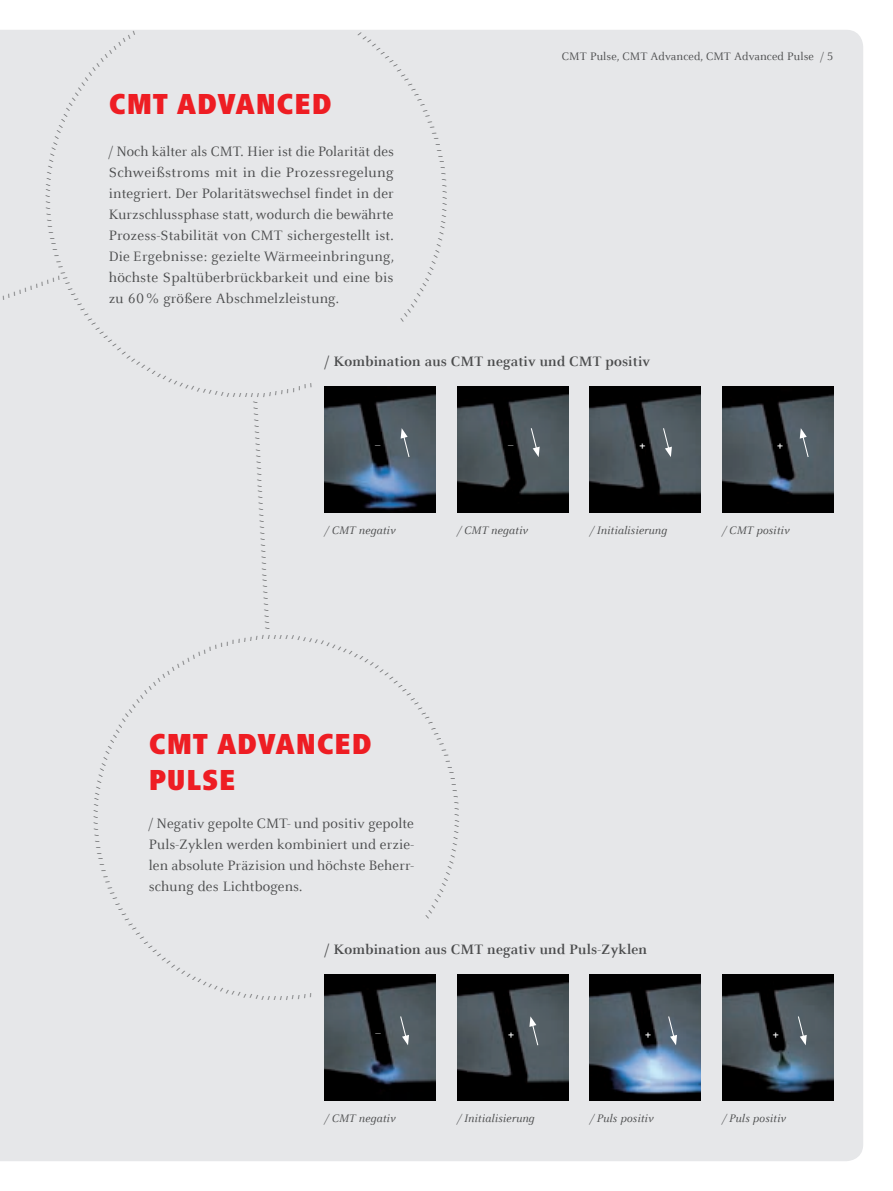
<style>
.page{position:relative;width:893px;height:1191px;background:#fff}
.page>*{position:absolute;margin:0;border:0;box-sizing:border-box;transform-origin:0 0}
.t1{font:900 condensed 30px/36px "Frutiger Next LTW1 G";letter-spacing:.025em;color:#ee1d23}
.t2{font:15px/21px "Celeste Offc Pro";letter-spacing:.01em;color:#4b4c4d;text-align:justify}
.t3{font:700 15px "Celeste Offc Pro";letter-spacing:.01em;color:#4b4c4d}
.t4{font:italic 12px "Celeste Offc Pro";letter-spacing:.01em;color:#4b4c4d}
.t5{font:12px "Celeste Offc Pro";letter-spacing:.01em;color:#4b4c4d}
.t6{font:700 12px "Celeste Offc Pro";color:#fff}
.t7{font:800 condensed 6px "Frutiger Next LTW1 G";color:#4b4c4d}
</style>
<div class="page">
<div style="left:0;top:30px;width:863px;height:1131px;background:#e6e7e9"></div>
<img style="left:325px;top:974px;width:111px;height:126px">
<img style="left:590px;top:974px;width:111px;height:126px">
<img style="left:457px;top:386px;width:111px;height:126px">
<img style="left:457px;top:974px;width:111px;height:126px">
<img style="left:722px;top:974px;width:111px;height:126px">
<img style="left:590px;top:386px;width:111px;height:126px">
<img style="left:325px;top:386px;width:111px;height:126px">
<img style="left:722px;top:386px;width:111px;height:126px">
<svg style="left:800px;top:428px;width:9px;height:30px"></svg>
<svg style="left:529px;top:1016px;width:10px;height:30px"></svg>
<svg style="left:401px;top:428px;width:9px;height:30px"></svg>
<svg style="left:399px;top:1015px;width:10px;height:30px"></svg>
<svg style="left:667px;top:1015px;width:10px;height:30px"></svg>
<svg style="left:530px;top:427px;width:10px;height:30px"></svg>
<svg style="left:797px;top:1015px;width:10px;height:30px"></svg>
<svg style="left:662px;top:427px;width:10px;height:30px"></svg>
<div style="left:94px;top:822px;width:218px;height:178px;background:#e6e7e9"></div>
<div style="left:94px;top:635px;width:176px;height:177px;background:#e6e7e9"></div>
<div style="left:280px;top:635px;width:179px;height:174px;background:#e6e7e9"></div>
<div style="left:425px;top:819px;width:34px;height:99px;background:#e6e7e9"></div>
<svg style="left:251px;top:382px;width:61px;height:15px"></svg>
<div style="left:46px;top:202px;width:195px;height:195px;background:#e6e7e9"></div>
<div style="left:46px;top:31px;width:90px;height:160px;background:#e6e7e9"></div>
<div style="left:358px;top:32px;width:89px;height:290px;background:#e6e7e9"></div>
<p class="t7" style="left:45px;top:197px;width:3px;rotate:-90deg">/</p>
<p class="t7" style="left:2px;top:295px;width:62px;rotate:-20deg">///////////</p>
<h1 class="t1" style="left:109px;top:86px;width:225px">CMT ADVANCED</h1>
<p class="t2" style="left:109px;top:140px;width:287px">/ Noch kälter als CMT. Hier ist die Polarität des Schweißstroms mit in die Prozessregelung integriert. Der Polaritätswechsel findet in der Kurzschlussphase statt, wodurch die bewährte Prozess-Stabilität von CMT sichergestellt ist.<br>Die Ergebnisse: gezielte Wärmeeinbringung, höchste Spaltüberbrückbarkeit und eine bis zu 60% größere Abschmelzleistung.</p>
<p class="t5" style="left:562px;top:49px;width:273px">CMT Pulse, CMT Advanced, CMT Advanced Pulse / 5</p>
<p class="t7" style="left:247px;top:399px;width:3px;rotate:-180deg">/</p>
<p class="t7" style="left:264px;top:629px;width:229px;rotate:-93deg">///////////////////////////////////////</p>
<p class="t7" style="left:274px;top:633px;width:3px">/</p>
<p class="t3" style="left:325px;top:351px;width:327px">/ Kombination aus CMT negativ und CMT positiv</p>
<p class="t6" style="left:375px;top:436px;width:7px">–</p>
<p class="t6" style="left:508px;top:436px;width:7px">–</p>
<p class="t6" style="left:640px;top:438px;width:7px">+</p>
<p class="t6" style="left:777px;top:438px;width:7px">+</p>
<p class="t4" style="left:325px;top:522px;width:72px">/ CMT negativ</p>
<p class="t4" style="left:457px;top:522px;width:72px">/ CMT negativ</p>
<p class="t4" style="left:590px;top:522px;width:79px">/ Initialisierung</p>
<p class="t4" style="left:722px;top:522px;width:69px">/ CMT positiv</p>
<p class="t7" style="left:92px;top:818px;width:3px;rotate:-90deg">/</p>
<h1 class="t1" style="left:149px;top:726px;width:225px">CMT ADVANCED<br>PULSE</h1>
<p class="t2" style="left:149px;top:812px;width:267px">/ Negativ gepolte CMT- und positiv gepolte Puls-Zyklen werden kombiniert und erzie&shy;len absolute Präzision und höchste Beherr&shy;schung des Lichtbogens.</p>
<p class="t7" style="left:460px;top:813px;width:3px;rotate:90deg">/</p>
<p class="t3" style="left:325px;top:939px;width:324px">/ Kombination aus CMT negativ und Puls-Zyklen</p>
<p class="t6" style="left:508px;top:1027px;width:7px">+</p>
<p class="t6" style="left:645px;top:1027px;width:7px">+</p>
<p class="t6" style="left:773px;top:1027px;width:7px">+</p>
<p class="t4" style="left:325px;top:1110px;width:72px">/ CMT negativ</p>
<p class="t4" style="left:457px;top:1110px;width:79px">/ Initialisierung</p>
<p class="t4" style="left:590px;top:1110px;width:65px">/ Puls positiv</p>
<p class="t4" style="left:722px;top:1110px;width:65px">/ Puls positiv</p>
</div>
